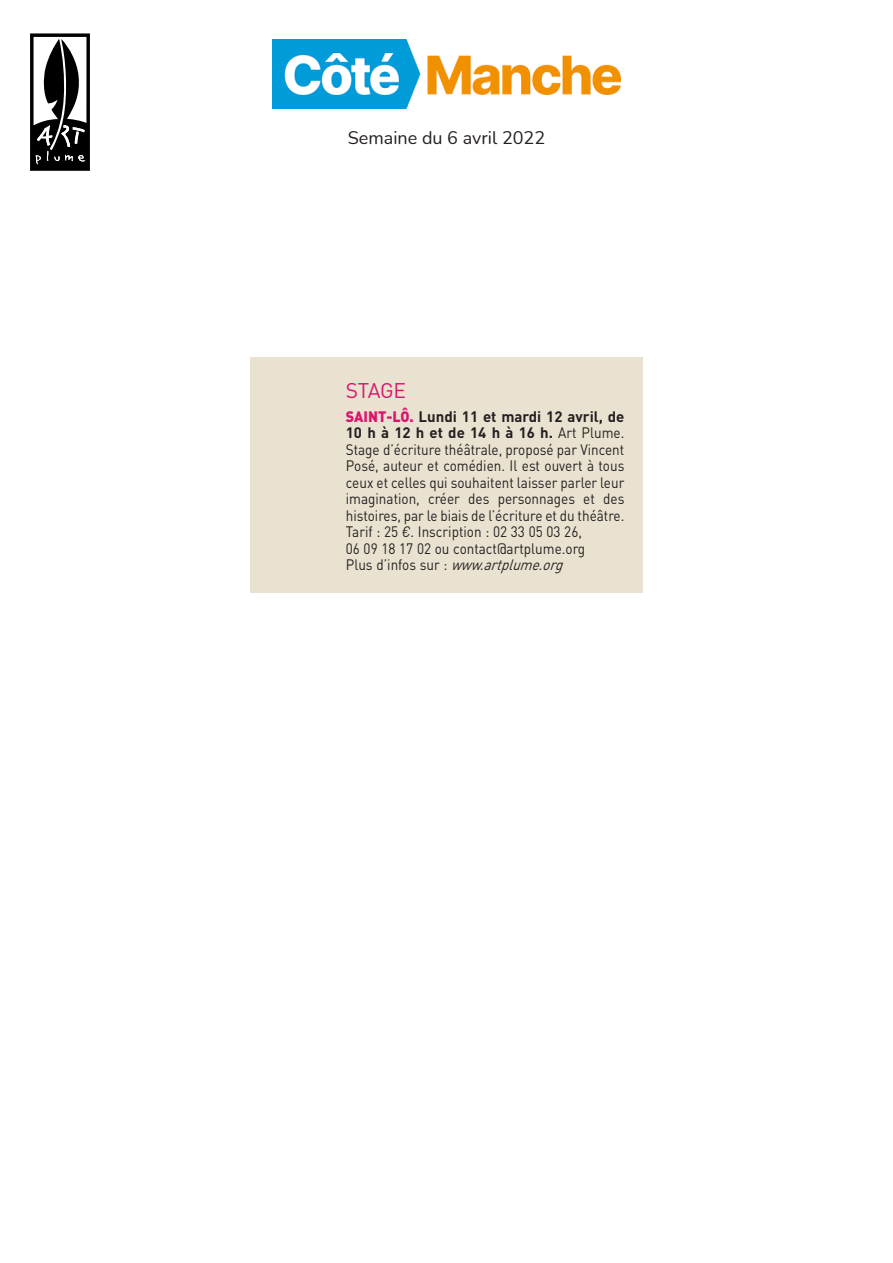
<style>
.page{position:relative;width:893px;height:1263px;background:#fff}
.page>*{position:absolute;margin:0;border:0;box-sizing:border-box;transform-origin:0 0}
.t1{font:21px "DIN";letter-spacing:-.02em;color:#d9166f}
.t2{font:18px "Nunito";color:#231f20}
.t3{font:15px/16.5px "DIN";color:#231f20;scale:.9 1}
.s1{font-weight:900;color:#d9166f}
.s2{font-weight:700}
.s3{font-style:italic}
</style>
<div class="page">
<img style="left:273px;top:39px;width:347px;height:69px">
<svg style="left:30px;top:34px;width:60px;height:137px"></svg>
<p class="t2" style="left:348px;top:125px;width:199px">Semaine du 6 avril 2022</p>
<h1 class="t1" style="left:346px;top:381px;width:62px">STAGE</h1>
<p class="t3" style="left:346px;top:409px;width:311px"><span class="s1">SAINT-LÔ.</span> <span class="s2">Lundi 11 et mardi 12 avril, de 10 h à 12 h et de 14 h à 16 h.</span> Art Plume.<br>Stage d’écriture théâtrale, proposé par Vincent Posé, auteur et comédien. Il est ouvert à tous ceux et celles qui souhaitent laisser parler leur imagination, créer des personnages et des histoires, par le biais de l’écriture et du théâtre.<br>Tarif : 25 <span class="s3">¤</span>. Inscription : 02 33 05 03 26,<br>06 09 18 17 02 ou contact@artplume.org<br>P l u s d ’ i n f o s s u r : <span class="s3">www.artplume.org</span></p>
</div>
